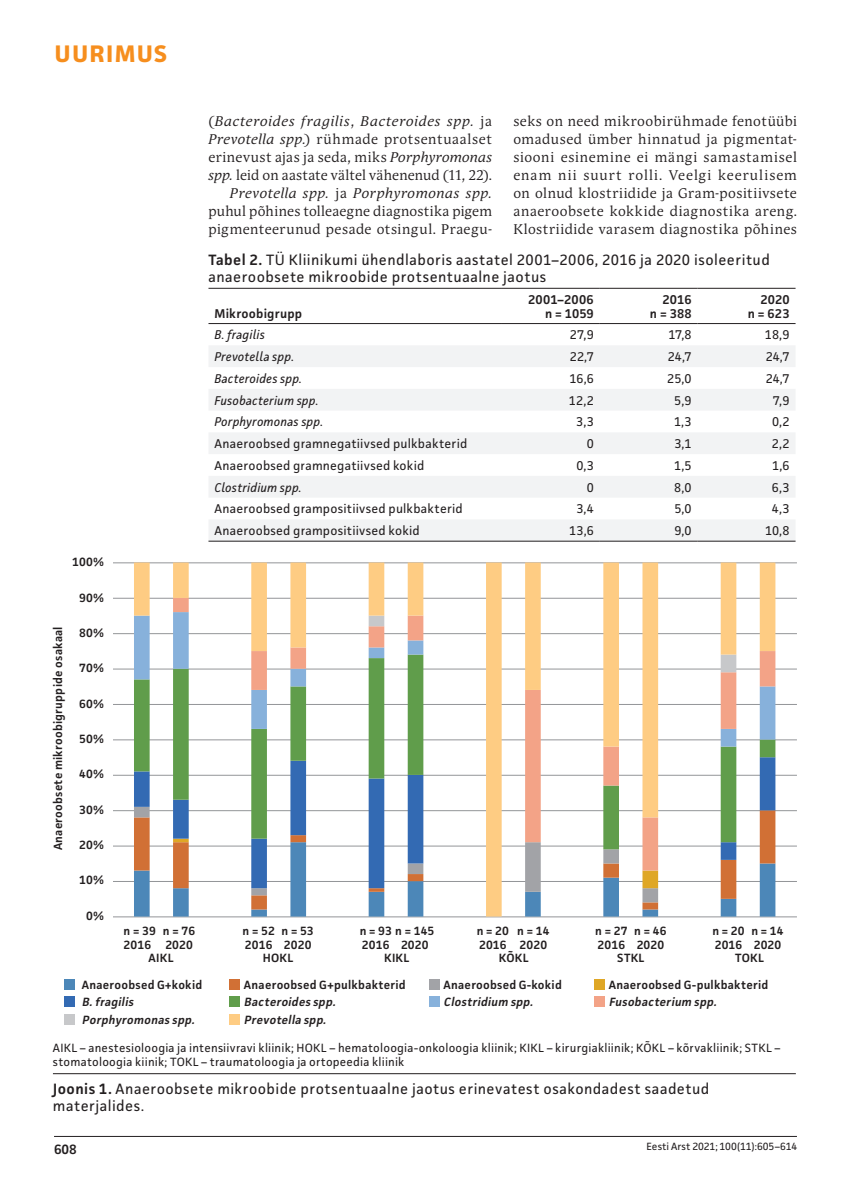
<style>
.page{position:relative;width:851px;height:1191px;background:#fff}
.page>*{position:absolute;margin:0;border:0;box-sizing:border-box;transform-origin:0 0}
.t1{font:700 24px "Facit";letter-spacing:.05em;color:#f68e1e}
.t2{font:15px/16.5px "Facit";letter-spacing:.03em;color:#231f20}
.t3{font:13.95px/18px "Andulka Book Pro";letter-spacing:.035em;color:#231f20;text-align:right}
.t4{font:600 13.5px "Facit";color:#231f20}
.t5{font:12.75px "Facit";letter-spacing:.015em;color:#231f20}
.t6{font:italic 12.75px "Facit";letter-spacing:.01em;color:#231f20}
.t7{font:600 12.75px/13.5px "Facit";letter-spacing:.015em;color:#231f20;text-align:right}
.t8{font:600 12px "Facit";letter-spacing:.015em;color:#231f20}
.t9{font:12px/13.5px "Facit";letter-spacing:.015em;color:#231f20}
.t10{font:italic 600 12px "Facit";color:#231f20}
.t11{font:10.5px "Facit";letter-spacing:-.005em;color:#231f20}
.s1{font-style:italic}
.s2{font-weight:600}
</style>
<div class="page">
<hr style="left:54px;top:1136px;width:742px;height:1px;background:#231f20">
<svg style="left:208px;top:346px;width:587px;height:195px;fill:#f2f3f4"></svg>
<hr style="left:208px;top:541px;width:294px;height:1px;background:#231f20">
<hr style="left:502px;top:541px;width:97px;height:1px;background:#231f20">
<hr style="left:599px;top:541px;width:98px;height:1px;background:#231f20">
<hr style="left:697px;top:541px;width:98px;height:1px;background:#231f20">
<hr style="left:208px;top:288px;width:294px;height:1px;background:#231f20">
<hr style="left:502px;top:288px;width:97px;height:1px;background:#231f20">
<hr style="left:599px;top:288px;width:98px;height:1px;background:#231f20">
<hr style="left:697px;top:288px;width:98px;height:1px;background:#231f20">
<hr style="left:208px;top:323px;width:294px;height:1px;background:#231f20">
<hr style="left:502px;top:323px;width:97px;height:1px;background:#231f20">
<hr style="left:599px;top:323px;width:98px;height:1px;background:#231f20">
<hr style="left:697px;top:323px;width:98px;height:1px;background:#231f20">
<hr style="left:53px;top:1073px;width:742px;height:1px;background:#231f20">
<hr style="left:113px;top:562px;width:683px;height:1px;background:#939598">
<hr style="left:113px;top:598px;width:683px;height:1px;background:#939598">
<hr style="left:113px;top:633px;width:683px;height:1px;background:#939598">
<hr style="left:113px;top:668px;width:683px;height:1px;background:#939598">
<hr style="left:113px;top:704px;width:683px;height:1px;background:#939598">
<hr style="left:113px;top:739px;width:683px;height:1px;background:#939598">
<hr style="left:113px;top:775px;width:683px;height:1px;background:#939598">
<hr style="left:113px;top:810px;width:683px;height:1px;background:#939598">
<hr style="left:113px;top:845px;width:683px;height:1px;background:#939598">
<hr style="left:113px;top:881px;width:683px;height:1px;background:#939598">
<hr style="left:113px;top:916px;width:683px;height:1px;background:#939598">
<div style="left:64px;top:979px;width:10px;height:10px;background:#4c87b8"></div>
<div style="left:64px;top:997px;width:10px;height:10px;background:#336ab3"></div>
<div style="left:64px;top:1014px;width:10px;height:10px;background:#c7c8ca"></div>
<div style="left:230px;top:979px;width:10px;height:10px;background:#d17035"></div>
<div style="left:230px;top:997px;width:10px;height:10px;background:#609d4b"></div>
<div style="left:230px;top:1014px;width:10px;height:10px;background:#fecc83"></div>
<div style="left:430px;top:979px;width:10px;height:10px;background:#a2a3a7"></div>
<div style="left:430px;top:997px;width:10px;height:10px;background:#87b1db"></div>
<div style="left:594px;top:979px;width:10px;height:10px;background:#dfa726"></div>
<div style="left:594px;top:997px;width:10px;height:10px;background:#f3a387"></div>
<svg style="left:134px;top:562px;width:641px;height:354px"></svg>
<h1 class="t1" style="left:55px;top:39px;width:114px">UURIMUS</h1>
<p class="t8" style="left:72px;top:555px;width:33px">100%</p>
<p class="t8" style="left:79px;top:590px;width:26px">90%</p>
<p class="t8" style="left:79px;top:625px;width:26px">80%</p>
<p class="t8" style="left:79px;top:660px;width:26px">70%</p>
<p class="t8" style="left:79px;top:696px;width:26px">60%</p>
<p class="t8" style="left:79px;top:731px;width:26px">50%</p>
<p class="t8" style="left:79px;top:766px;width:26px">40%</p>
<p class="t8" style="left:79px;top:802px;width:26px">30%</p>
<p class="t8" style="left:79px;top:837px;width:26px">20%</p>
<p class="t8" style="left:79px;top:872px;width:26px">10%</p>
<p class="t8" style="left:86px;top:908px;width:19px">0%</p>
<p class="t8" style="left:50px;top:850px;width:226px;rotate:-90deg">Anaeroobsete mikroobigruppide osakaal</p>
<p class="t3" style="left:208px;top:112px;width:285px">(<span class="s1">Bacteroides fragilis</span>, <span class="s1">Bacteroides spp.</span> ja <span class="s1">Prevotella spp.</span>) rühmade protsentuaalset erinevust ajas ja seda, miks <span class="s1">Porphyromonas spp.</span> leid on aastate vältel vähenenud (11, 22).<br><span class="s1">Prevotella spp.</span> ja <span class="s1">Porphyromonas spp. </span>puhul põhines tolleaegne diagnostika pigem pigmenteerunud pesade otsingul. Praegu-</p>
<p class="t3" style="left:513px;top:112px;width:285px;text-align:justify">seks on need mikroobirühmade fenotüübi omadused ümber hinnatud ja pigmentat&shy;siooni esinemine ei mängi samastamisel enam nii suurt rolli. Veelgi keerulisem on olnud klostriidide ja Gram-positiivsete anaeroobsete kokkide diagnostika areng.<br>Klostriidide varasem diagnostika põhines</p>
<p class="t2" style="left:208px;top:252px;width:563px"><span class="s2">Tabel 2.</span> TÜ Kliinikumi ühendlaboris aastatel 2001–2006, 2016 ja 2020 isoleeritud anaeroobsete mikroobide protsentuaalne jaotus</p>
<p class="t7" style="left:214px;top:306px;width:89px">Mikroobigrupp</p>
<p class="t7" style="left:528px;top:293px;width:67px">2001–2006 n = 1059</p>
<p class="t7" style="left:650px;top:293px;width:43px">2016<br>n = 388</p>
<p class="t7" style="left:747px;top:293px;width:43px">2020<br>n = 623</p>
<p class="t6" style="left:214px;top:327px;width:52px">B. fragilis</p>
<p class="t5" style="left:570px;top:327px;width:25px">27,9</p>
<p class="t5" style="left:668px;top:327px;width:25px">17,8</p>
<p class="t5" style="left:764px;top:327px;width:26px">18,9</p>
<p class="t6" style="left:214px;top:349px;width:81px">Prevotella spp.</p>
<p class="t5" style="left:569px;top:349px;width:26px">22,7</p>
<p class="t5" style="left:667px;top:349px;width:25px">24,7</p>
<p class="t5" style="left:765px;top:349px;width:25px">24,7</p>
<p class="t6" style="left:214px;top:370px;width:89px">Bacteroides spp.</p>
<p class="t5" style="left:569px;top:370px;width:26px">16,6</p>
<p class="t5" style="left:667px;top:370px;width:26px">25,0</p>
<p class="t5" style="left:765px;top:370px;width:25px">24,7</p>
<p class="t6" style="left:214px;top:392px;width:106px">Fusobacterium spp.</p>
<p class="t5" style="left:569px;top:392px;width:26px">12,2</p>
<p class="t5" style="left:674px;top:392px;width:19px">5,9</p>
<p class="t5" style="left:772px;top:392px;width:18px">7,9</p>
<p class="t6" style="left:214px;top:414px;width:110px">Porphyromonas spp.</p>
<p class="t5" style="left:576px;top:414px;width:19px">3,3</p>
<p class="t5" style="left:674px;top:414px;width:19px">1,3</p>
<p class="t5" style="left:771px;top:414px;width:19px">0,2</p>
<p class="t5" style="left:214px;top:436px;width:254px">Anaeroobsed gramnegatiivsed pulkbakterid</p>
<p class="t5" style="left:586px;top:436px;width:9px">0</p>
<p class="t5" style="left:674px;top:436px;width:19px">3,1</p>
<p class="t5" style="left:771px;top:436px;width:19px">2,2</p>
<p class="t5" style="left:214px;top:457px;width:211px">Anaeroobsed gramnegatiivsed kokid</p>
<p class="t5" style="left:576px;top:457px;width:19px">0,3</p>
<p class="t5" style="left:674px;top:457px;width:19px">1,5</p>
<p class="t5" style="left:772px;top:457px;width:19px">1,6</p>
<p class="t6" style="left:214px;top:479px;width:89px">Clostridium spp.</p>
<p class="t5" style="left:586px;top:479px;width:9px">0</p>
<p class="t5" style="left:674px;top:479px;width:19px">8,0</p>
<p class="t5" style="left:771px;top:479px;width:19px">6,3</p>
<p class="t5" style="left:214px;top:501px;width:250px">Anaeroobsed grampositiivsed pulkbakterid</p>
<p class="t5" style="left:576px;top:501px;width:19px">3,4</p>
<p class="t5" style="left:674px;top:501px;width:19px">5,0</p>
<p class="t5" style="left:771px;top:501px;width:19px">4,3</p>
<p class="t5" style="left:214px;top:523px;width:207px">Anaeroobsed grampositiivsed kokid</p>
<p class="t5" style="left:569px;top:523px;width:26px">13,6</p>
<p class="t5" style="left:674px;top:523px;width:19px">9,0</p>
<p class="t5" style="left:765px;top:523px;width:26px">10,8</p>
<p class="t8" style="left:123px;top:923px;width:73px">n = 39 n = 76</p>
<p class="t8" style="left:242px;top:923px;width:73px">n = 52 n = 53</p>
<p class="t8" style="left:359px;top:923px;width:76px">n = 93 n = 145</p>
<p class="t8" style="left:476px;top:923px;width:74px">n = 20 n = 14</p>
<p class="t8" style="left:595px;top:923px;width:73px">n = 27 n = 46</p>
<p class="t8" style="left:712px;top:923px;width:73px">n = 20 n = 14</p>
<p class="t8" style="left:123px;top:937px;width:71px">2016 2020</p>
<p class="t8" style="left:245px;top:937px;width:68px">2016 2020</p>
<p class="t8" style="left:362px;top:937px;width:68px">2016 2020</p>
<p class="t8" style="left:479px;top:937px;width:70px">2016 2020</p>
<p class="t8" style="left:597px;top:937px;width:68px">2016 2020</p>
<p class="t8" style="left:714px;top:937px;width:68px">2016 2020</p>
<p class="t8" style="left:149px;top:950px;width:26px">AIKL</p>
<p class="t8" style="left:263px;top:950px;width:32px">HOKL</p>
<p class="t8" style="left:384px;top:950px;width:27px">KIKL</p>
<p class="t8" style="left:499px;top:950px;width:31px">KÕKL</p>
<p class="t8" style="left:617px;top:950px;width:29px">STKL</p>
<p class="t8" style="left:735px;top:950px;width:30px">TOKL</p>
<p class="t8" style="left:82px;top:977px;width:122px">Anaeroobsed G+kokid</p>
<p class="t8" style="left:244px;top:977px;width:163px">Anaeroobsed G+pulkbakterid</p>
<p class="t8" style="left:443px;top:977px;width:120px">Anaeroobsed G-kokid</p>
<p class="t8" style="left:608px;top:977px;width:161px">Anaeroobsed G-pulkbakterid</p>
<p class="t10" style="left:82px;top:994px;width:56px">B.fragilis</p>
<p class="t10" style="left:244px;top:994px;width:95px">Bacteroides spp.</p>
<p class="t10" style="left:443px;top:994px;width:93px">Clostridium spp.</p>
<p class="t10" style="left:608px;top:994px;width:112px">Fusobacterium spp.</p>
<p class="t10" style="left:82px;top:1012px;width:117px">Porphyromonas spp.</p>
<p class="t10" style="left:244px;top:1012px;width:86px">Prevotella spp.</p>
<p class="t9" style="left:53px;top:1041px;width:729px">AIKL – anestesioloogia ja intensiivravi kliinik; HOKL – hematoloogia-onkoloogia kliinik; KIKL – kirurgiakliinik; KÕKL – kõrvakliinik; STKL – stomatoloogia kiinik; TOKL – traumatoloogia ja ortopeedia kliinik</p>
<p class="t2" style="left:53px;top:1080px;width:658px"><span class="s2">Joonis 1.</span> Anaeroobsete mikroobide protsentuaalne jaotus erinevatest osakondadest saadetud materjalides.</p>
<p class="t4" style="left:54px;top:1140px;width:24px">608</p>
<p class="t11" style="left:646px;top:1139px;width:152px">Eesti Arst 2021; 100(11):605–614</p>
</div>
